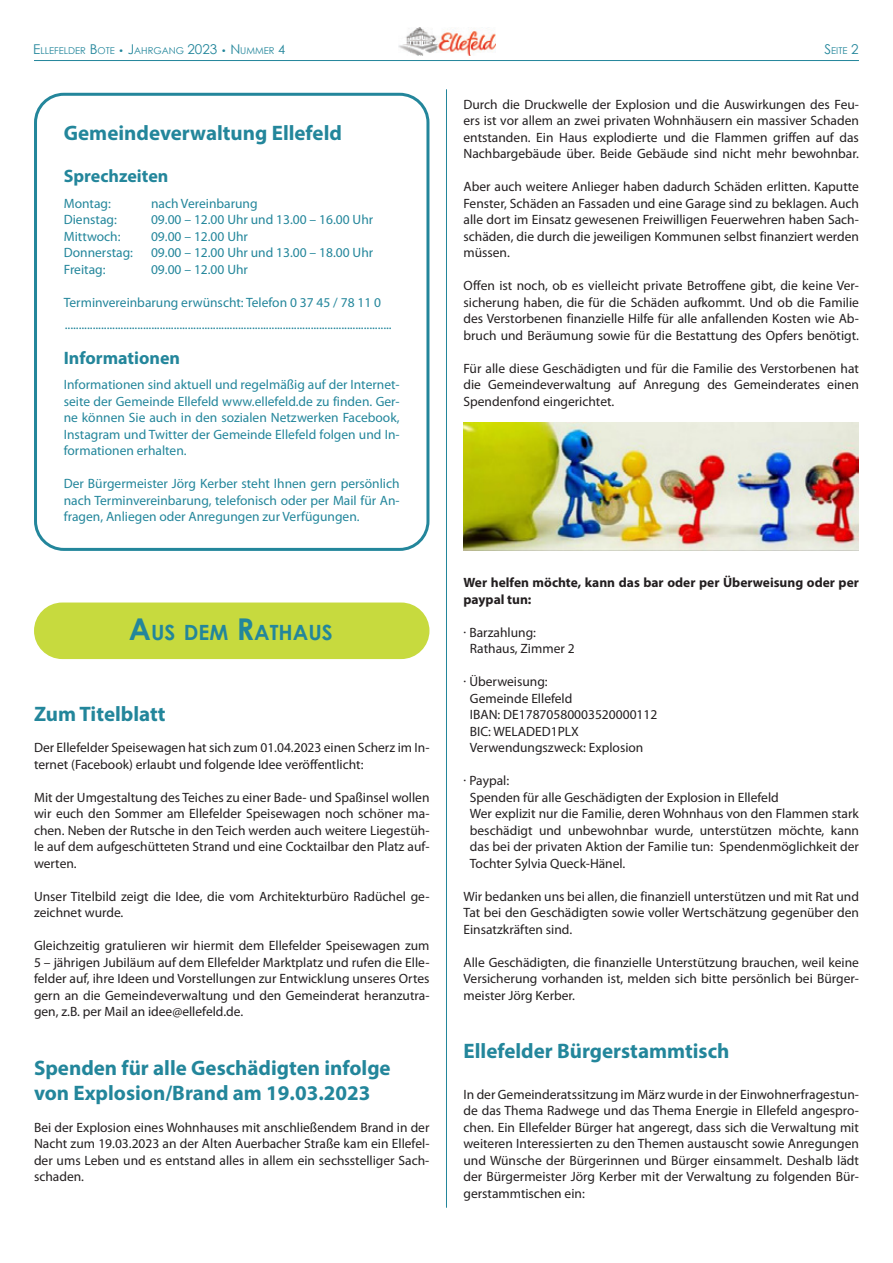
<style>
.page{position:relative;width:893px;height:1263px;background:#fff}
.page>*{position:absolute;margin:0;border:0;box-sizing:border-box;transform-origin:0 0}
.t1{font:700 21px/25.2px "Myriad Pro";color:#23869b}
.t2{font:700 21px "Century Gothic";color:#23869b}
.t3{font:700 18px "Myriad Pro";color:#23869b}
.t4{font:13.5px/16.5px "Myriad Pro";color:#231f20;text-align:justify}
.t5{font:13.5px/16.5px "Myriad Pro";color:#23869b;text-align:justify}
.t6{font:700 13.5px/16.5px "Myriad Pro";color:#231f20}
.t7{font:9.45px "Century Gothic";color:#23869b}
.s1{font-size:13.5px}
.s2{font-size:9px}
.s3{font-size:12.75px}
.s4{font-size:30px}
</style>
<div class="page">
<img style="left:399px;top:28px;width:97px;height:28px">
<hr style="left:34px;top:60px;width:825px;height:1px;background:#23869b">
<hr style="left:446px;top:89px;width:1px;height:1119px;background:#23869b">
<div style="left:34px;top:602px;width:395px;height:57px;background:#c7da3e;border-radius:28px"></div>
<div style="left:34px;top:93px;width:395px;height:458px;border:3px solid #23869b;border-radius:28px"></div>
<img style="left:463px;top:422px;width:396px;height:128px">
<p class="t7" style="left:33px;top:44px;width:254px"><span class="s1">E</span>LLEFELDER <span class="s1">B</span>OTE <span class="s2">•</span> <span class="s1">J</span>AHRGANG <span class="s1">2023</span> <span class="s2">•</span> <span class="s1">N</span> UMMER <span class="s3">4</span></p>
<p class="t7" style="left:824px;top:44px;width:36px"><span class="s1">S</span>EITE <span class="s1">2</span></p>
<h1 class="t1" style="left:64px;top:119px;width:280px">Gemeindeverwaltung Ellefeld</h1>
<h2 class="t3" style="left:64px;top:165px;width:106px">Sprechzeiten</h2>
<p class="t5" style="left:64px;top:195px;width:49px">Montag:</p>
<p class="t5" style="left:151px;top:195px;width:108px">nach Vereinbarung</p>
<p class="t5" style="left:64px;top:211px;width:55px">Dienstag:</p>
<p class="t5" style="left:151px;top:211px;width:224px">09.00 – 12.00 Uhr und 13.00 – 16.00 Uhr</p>
<p class="t5" style="left:64px;top:228px;width:58px">Mittwoch:</p>
<p class="t5" style="left:151px;top:228px;width:98px">09.00 – 12.00 Uhr</p>
<p class="t5" style="left:64px;top:244px;width:71px">Donnerstag:</p>
<p class="t5" style="left:151px;top:244px;width:224px">09.00 – 12.00 Uhr und 13.00 – 18.00 Uhr</p>
<p class="t5" style="left:64px;top:261px;width:43px">Freitag:</p>
<p class="t5" style="left:151px;top:261px;width:98px">09.00 – 12.00 Uhr</p>
<p class="t5" style="left:64px;top:291px;width:329px;line-height:22.5px">Terminvereinbarung erwünscht: Telefon 0 37 45 / 78 11 0 .....................................................................................................................</p>
<h2 class="t3" style="left:64px;top:346px;width:118px">Informationen</h2>
<p class="t5" style="left:64px;top:376px;width:337px">Informationen sind aktuell und regelmäßig auf der Internet&shy;seite der Gemeinde Ellefeld www.ellefeld.de zu finden. Ger&shy;ne können Sie auch in den sozialen Netzwerken Facebook, Instagram und Twitter der Gemeinde Ellefeld folgen und In&shy;formationen erhalten.</p>
<p class="t5" style="left:64px;top:475px;width:337px">Der Bürgermeister Jörg Kerber steht Ihnen gern persönlich nach Terminvereinbarung, telefonisch oder per Mail für An&shy;fragen, Anliegen oder Anregungen zur Verfügungen.</p>
<h1 class="t2" style="left:129px;top:617px;width:205px"><span class="s4">A</span>US DEM <span class="s4">R</span>ATHAUS</h1>
<h1 class="t1" style="left:34px;top:701px;width:133px">Zum Titelblatt</h1>
<p class="t4" style="left:34px;top:739px;width:397px">Der Ellefelder Speisewagen hat sich zum 01.04.2023 einen Scherz im In&shy;ternet (Facebook) erlaubt und folgende Idee veröffentlicht:</p>
<p class="t4" style="left:34px;top:789px;width:397px">Mit der Umgestaltung des Teiches zu einer Bade- und Spaßinsel wollen wir euch den Sommer am Ellefelder Speisewagen noch schöner ma&shy;chen. Neben der Rutsche in den Teich werden auch weitere Liegestüh&shy;le auf dem aufgeschütteten Strand und eine Cocktailbar den Platz auf&shy;werten.</p>
<p class="t4" style="left:34px;top:888px;width:397px">Unser Titelbild zeigt die Idee, die vom Architekturbüro Radüchel ge&shy;zeichnet wurde.</p>
<p class="t4" style="left:34px;top:937px;width:397px">Gleichzeitig gratulieren wir hiermit dem Ellefelder Speisewagen zum 5 – jährigen Jubiläum auf dem Ellefelder Marktplatz und rufen die Elle&shy;felder auf, ihre Ideen und Vorstellungen zur Entwicklung unseres Ortes gern an die Gemeindeverwaltung und den Gemeinderat heranzutra&shy;gen, z.B. per Mail an idee@ellefeld.de.</p>
<h1 class="t1" style="left:34px;top:1054px;width:358px">Spenden für alle Geschädigten infolge von Explosion/Brand am 19.03.2023</h1>
<p class="t4" style="left:34px;top:1119px;width:397px">Bei der Explosion eines Wohnhauses mit anschließendem Brand in der Nacht zum 19.03.2023 an der Alten Auerbacher Straße kam ein Ellefel&shy;der ums Leben und es entstand alles in allem ein sechsstelliger Sach&shy;schaden.</p>
<p class="t4" style="left:463px;top:96px;width:397px">Durch die Druckwelle der Explosion und die Auswirkungen des Feu&shy;ers ist vor allem an zwei privaten Wohnhäusern ein massiver Schaden entstanden. Ein Haus explodierte und die Flammen griffen auf das Nachbargebäude über. Beide Gebäude sind nicht mehr bewohnbar.</p>
<p class="t4" style="left:463px;top:178px;width:397px">Aber auch weitere Anlieger haben dadurch Schäden erlitten. Kaputte Fenster, Schäden an Fassaden und eine Garage sind zu beklagen. Auch alle dort im Einsatz gewesenen Freiwilligen Feuerwehren haben Sach&shy;schäden, die durch die jeweiligen Kommunen selbst finanziert werden müssen.</p>
<p class="t4" style="left:463px;top:277px;width:397px">Offen ist noch, ob es vielleicht private Betroffene gibt, die keine Ver&shy;sicherung haben, die für die Schäden aufkommt. Und ob die Familie des Verstorbenen finanzielle Hilfe für alle anfallenden Kosten wie Ab&shy;bruch und Beräumung sowie für die Bestattung des Opfers benötigt.</p>
<p class="t4" style="left:463px;top:359px;width:397px">Für alle diese Geschädigten und für die Familie des Verstorbenen hat die Gemeindeverwaltung auf Anregung des Gemeinderates einen Spendenfond eingerichtet.</p>
<p class="t6" style="left:463px;top:574px;width:397px">Wer helfen möchte, kann das bar oder per Überweisung oder per paypal tun:</p>
<p class="t4" style="left:470px;top:623px;width:106px;text-indent:-6px">· Barzahlung:<br>Rathaus, Zimmer 2</p>
<p class="t4" style="left:470px;top:673px;width:189px;text-align:left;text-indent:-6px">· Überweisung:<br>Gemeinde Ellefeld<br>IBAN: DE17870580003520000112<br>BIC: WELADED1PLX<br>Verwendungszweck: Explosion</p>
<p class="t4" style="left:470px;top:772px;width:391px;text-align:left;text-indent:-6px">· Paypal:<br>Spenden für alle Geschädigten der Explosion in Ellefeld<br>Wer explizit nur die Familie, deren Wohnhaus von den Flammen stark beschädigt und unbewohnbar wurde, unterstützen möchte, kann das bei der privaten Aktion der Familie tun: Spendenmöglichkeit der Tochter Sylvia Queck-Hänel.</p>
<p class="t4" style="left:463px;top:887px;width:397px">Wir bedanken uns bei allen, die finanziell unterstützen und mit Rat und Tat bei den Geschädigten sowie voller Wertschätzung gegenüber den Einsatzkräften sind.</p>
<p class="t4" style="left:463px;top:953px;width:397px">Alle Geschädigten, die finanzielle Unterstützung brauchen, weil keine Versicherung vorhanden ist, melden sich bitte persönlich bei Bürger&shy;meister Jörg Kerber.</p>
<h1 class="t1" style="left:463px;top:1038px;width:267px">Ellefelder Bürgerstammtisch</h1>
<p class="t4" style="left:463px;top:1086px;width:397px">In der Gemeinderatssitzung im März wurde in der Einwohnerfragestun&shy;de das Thema Radwege und das Thema Energie in Ellefeld angespro&shy;chen. Ein Ellefelder Bürger hat angeregt, dass sich die Verwaltung mit weiteren Interessierten zu den Themen austauscht sowie Anregungen und Wünsche der Bürgerinnen und Bürger einsammelt. Deshalb lädt der Bürgermeister Jörg Kerber mit der Verwaltung zu folgenden Bür&shy;gerstammtischen ein:</p>
</div>
